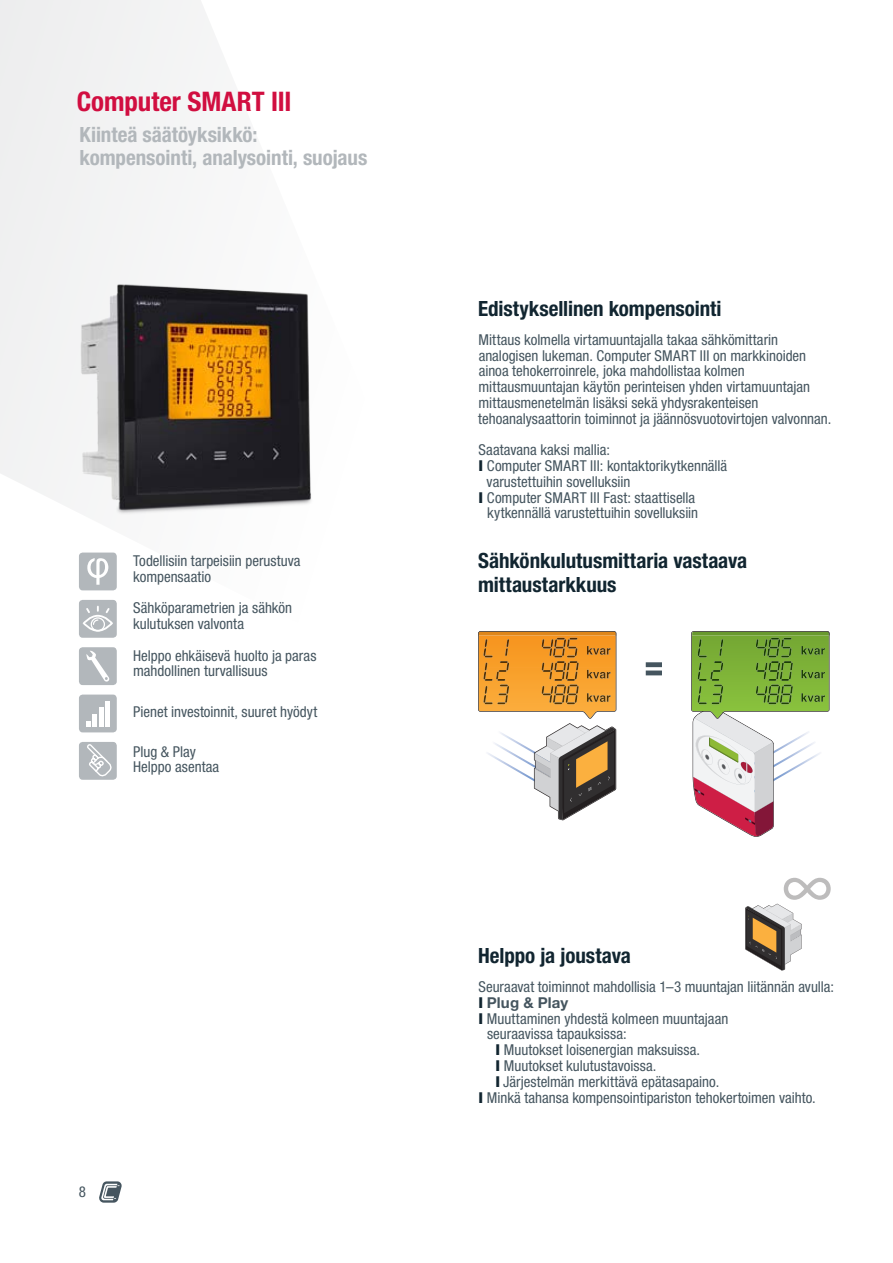
<style>
.page{position:relative;width:893px;height:1263px;background:#fff}
.page>*{position:absolute;margin:0;border:0;box-sizing:border-box;transform-origin:0 0}
.t1{font:700 condensed 27px "Helvetica Neue";color:#d10e40}
.t2{font:700 condensed 21px/23.7px "Helvetica Neue";color:#112530}
.t3{font:700 condensed 21px/22.5px "Helvetica Neue";color:#b2b7bb}
.t4{font:condensed 15px/15.8px "Helvetica Neue";color:#45555f}
.t5{font:700 15px "Helvetica Neue";letter-spacing:.01em;color:#45555f}
.s1{font-weight:800;font-stretch:normal;color:#112530}
.s2{font-weight:800;color:#112530}
</style>
<div class="page">
<svg style="left:745px;top:878px;width:86px;height:92px"></svg>
<svg style="left:487px;top:631px;width:129px;height:189px"></svg>
<svg style="left:691px;top:631px;width:139px;height:206px"></svg>
<svg style="left:646px;top:662px;width:16px;height:13px"></svg>
<div style="left:79px;top:694px;width:38px;height:38px;background:#b2b7bb;border-radius:4px"></div>
<div style="left:92px;top:714px;width:5px;height:13px;background:#fff"></div>
<hr style="left:99px;top:707px;width:4px;height:20px;background:#fff">
<hr style="left:106px;top:701px;width:4px;height:26px;background:#fff">
<div style="left:79px;top:742px;width:38px;height:38px;background:#b2b7bb;border-radius:4px"></div>
<svg style="left:87px;top:744px;width:25px;height:33px"></svg>
<svg style="left:0;top:0;width:501px;height:726px"></svg>
<img style="left:22px;top:279px;width:367px;height:245px">
<svg style="left:99px;top:1181px;width:23px;height:22px"></svg>
<h1 class="t1" style="left:77px;top:85px;width:202px">Computer SMART III</h1>
<h2 class="t3" style="left:80px;top:123px;width:289px">Kiinteä säätöyksikkö: kompensointi, analysointi, suojaus</h2>
<p class="t4" style="left:133px;top:552px;width:169px">Todellisiin tarpeisiin perustuva kompensaatio</p>
<p class="t4" style="left:133px;top:600px;width:161px">Sähköparametrien ja sähkön kulutuksen valvonta</p>
<p class="t4" style="left:133px;top:647px;width:185px">Helppo ehkäisevä huolto ja paras mahdollinen turvallisuus</p>
<p class="t4" style="left:133px;top:704px;width:186px">Pienet investoinnit, suuret hyödyt</p>
<p class="t4" style="left:133px;top:744px;width:88px;line-height:15px">Plug &amp; Play<br>Helppo asentaa</p>
<p class="t4" style="left:79px;top:1184px;width:9px">8</p>
<h2 class="t2" style="left:478px;top:296px;width:245px">Edistyksellinen kompensointi</h2>
<p class="t4" style="left:478px;top:332px;width:355px">Mittaus kolmella virtamuuntajalla takaa sähkömittarin analogisen lukeman. Computer SMART III on markkinoiden ainoa tehokerroinrele, joka mahdollistaa kolmen mittausmuuntajan käytön perinteisen yhden virtamuuntajan mittausmenetelmän lisäksi sekä yhdysrakenteisen tehoanalysaattorin toiminnot ja jäännösvuotovirtojen valvonnan.</p>
<p class="t4" style="left:478px;top:442px;width:133px">Saatavana kaksi mallia:</p>
<p class="t4" style="left:478px;top:458px;width:250px"><span class="s1">I</span> Computer SMART III: kontaktorikytkennällä</p>
<p class="t4" style="left:487px;top:474px;width:145px">varustettuihin sovelluksiin</p>
<p class="t4" style="left:478px;top:489px;width:218px"><span class="s1">I</span> Computer SMART III Fast: staattisella</p>
<p class="t4" style="left:487px;top:505px;width:213px">kytkennällä varustettuihin sovelluksiin</p>
<h2 class="t2" style="left:478px;top:549px;width:271px">Sähkönkulutusmittaria vastaava mittaustarkkuus</h2>
<h2 class="t2" style="left:478px;top:943px;width:154px">Helppo ja joustava</h2>
<p class="t4" style="left:478px;top:979px;width:357px">Seuraavat toiminnot mahdollisia 1–3 muuntajan liitännän avulla:</p>
<p class="t5" style="left:478px;top:993px;width:92px"><span class="s2">I</span> Plug &amp; Play</p>
<p class="t4" style="left:478px;top:1010px;width:252px"><span class="s1">I</span> Muuttaminen yhdestä kolmeen muuntajaan</p>
<p class="t4" style="left:487px;top:1026px;width:141px">seuraavissa tapauksissa:</p>
<p class="t4" style="left:495px;top:1042px;width:206px"><span class="s1">I</span> Muutokset loisenergian maksuissa.</p>
<p class="t4" style="left:495px;top:1058px;width:163px"><span class="s1">I</span> Muutokset kulutustavoissa.</p>
<p class="t4" style="left:495px;top:1073px;width:225px"><span class="s1">I</span> Järjestelmän merkittävä epätasapaino.</p>
<p class="t4" style="left:478px;top:1089px;width:339px"><span class="s1">I</span> Minkä tahansa kompensointipariston tehokertoimen vaihto.</p>
</div>
